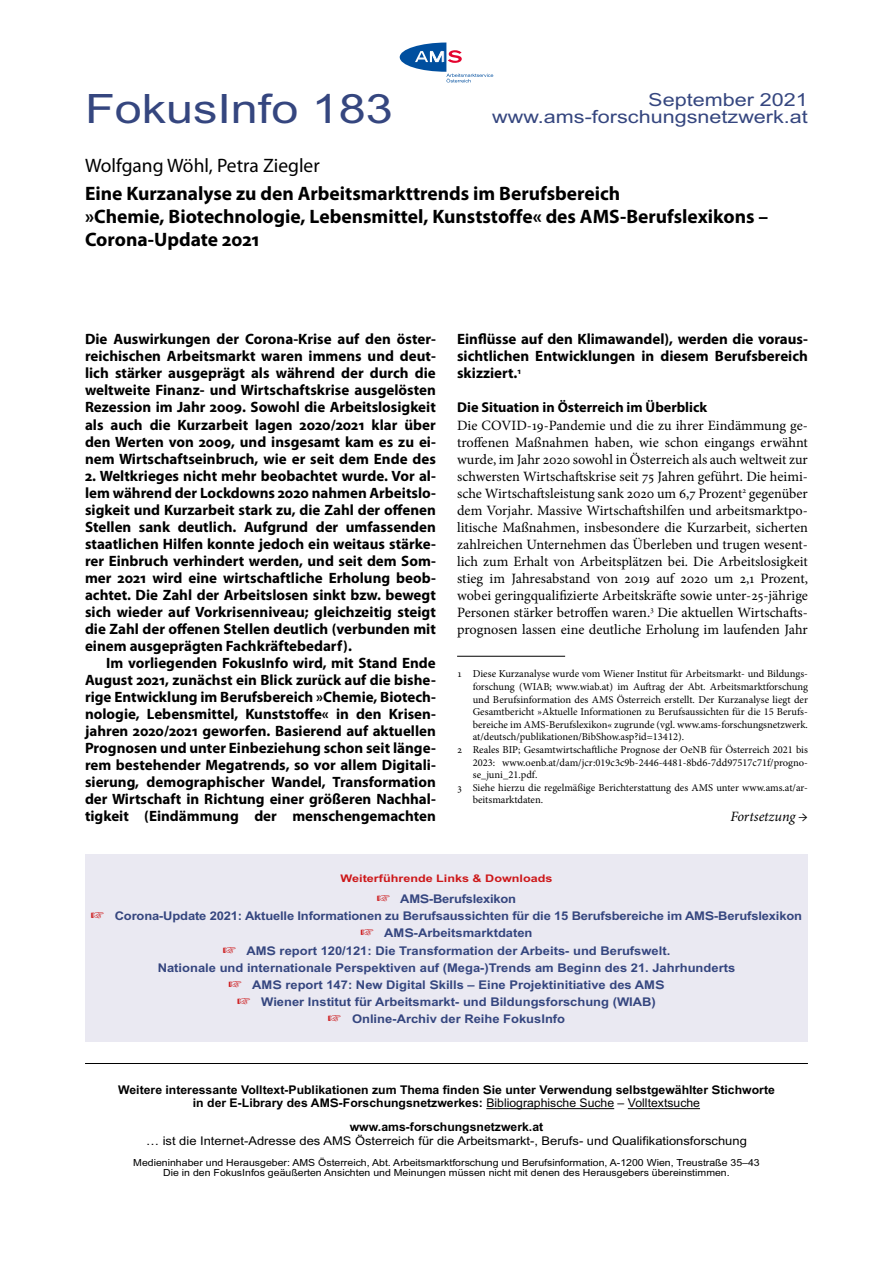
<style>
.page{position:relative;width:893px;height:1263px;background:#fff}
.page>*{position:absolute;margin:0;border:0;box-sizing:border-box;transform-origin:0 0}
.FI_1_Head_Nummer{font:40.5px "AMS";color:#35467f}
.FI_2_Titel{font:700 19.5px/23.4px "Myriad Pro";color:#000}
.FI_2_AutorIn{font:19.5px "Myriad Pro";color:#000}
.FI_1_Head_rechts_Mon{font:18px/17px "AMS";color:#35467f;text-align:right}
.FI_3_Vorspann{font:700 15px/17px "Myriad Pro";color:#000;text-align:justify}
.FI_3_Vorspann_2__Abs{font:700 15px/17px "Myriad Pro";color:#000;text-align:justify}
.FI_4_Text{font:14.25px/17px "Minion Pro";color:#000;text-align:justify}
.FI_4_ZwiTi{font:700 14.25px "Myriad Pro";color:#000}
.FI_4_Text-2{font:italic 14.25px "Minion Pro";letter-spacing:-.005em;color:#000}
.FI_Links{font:700 12px/17.1px "AMS";color:#35467f;text-align:center;scale:.9 1}
.FI_Info_unten_fett{font:700 12px/13.5px "AMS";color:#000;text-align:center;scale:.85 1}
.FI_Info_unten{font:12px "AMS";color:#000;scale:.9 1}
.FI_Links-2{font:700 12px "AMS";letter-spacing:-.02em;color:#35467f;scale:.9 1}
.FI_Fußnote{font:10.5px/12.6px "Minion Pro";color:#000;text-align:justify}
.FI_Links_Titel{font:700 10.5px "AMS";color:#cd1719}
.FI_Impressum{font:9.75px/10.5px "AMS";color:#000;text-align:center;scale:.9 1}
.s1{color:#cd1719}
.s2{font-weight:400}
</style>
<div class="page">
<hr style="left:457px;top:656px;width:108px;height:1px;background:#000">
<hr style="left:486px;top:1108px;width:128px;height:1px;background:#000">
<hr style="left:628px;top:1108px;width:72px;height:1px;background:#000">
<hr style="left:85px;top:1063px;width:723px;height:1px;background:#000">
<svg style="left:400px;top:43px;width:93px;height:39px"></svg>
<hr style="left:414px;top:62px;width:30px;height:1px;background:#004f9f">
<hr style="left:415px;top:50px;width:30px;height:1px;background:#004f9f">
<div style="left:85px;top:855px;width:723px;height:187px;background:#eae9f2"></div>
<p class="FI_1_Head_Nummer" style="left:85px;top:87px;width:309px">FokusInfo 183</p>
<p class="FI_1_Head_rechts_Mon" style="left:492px;top:92px;width:317px">September 2021 www.ams-forschungsnetzwerk.at</p>
<p class="FI_2_AutorIn" style="left:85px;top:153px;width:236px">Wolfgang Wöhl, Petra Ziegler</p>
<p class="FI_2_Titel" style="left:85px;top:181px;width:685px">Eine Kurzanalyse zu den Arbeitsmarkttrends im Berufsbereich<br>»Chemie, Biotechnologie, Lebensmittel, Kunststoffe« des AMS-Berufslexikons –<br>Corona-Update 2021</p>
<p class="FI_3_Vorspann" style="left:85px;top:330px;width:352px">Die Auswirkungen der Corona-Krise auf den öster&shy;reichischen Arbeitsmarkt waren immens und deut&shy;lich stärker ausgeprägt als während der durch die weltweite Finanz- und Wirtschaftskrise ausgelösten Rezession im Jahr 2009. Sowohl die Arbeitslosigkeit als auch die Kurzarbeit lagen 2020/2021 klar über den Werten von 2009, und insgesamt kam es zu ei&shy;nem Wirtschaftseinbruch, wie er seit dem Ende des</p>
<p class="FI_3_Vorspann" style="left:85px;top:466px;width:352px">2. Weltkrieges nicht mehr beobachtet wurde. Vor al&shy;lem während der Lockdowns 2020 nahmen Arbeitslo&shy;sigkeit und Kurzarbeit stark zu, die Zahl der offenen Stellen sank deutlich. Aufgrund der umfassenden staatlichen Hilfen konnte jedoch ein weitaus stärke&shy;rer Einbruch verhindert werden, und seit dem Som&shy;mer 2021 wird eine wirtschaftliche Erholung beob&shy;achtet. Die Zahl der Arbeitslosen sinkt bzw. bewegt sich wieder auf Vorkrisenniveau; gleichzeitig steigt die Zahl der offenen Stellen deutlich (verbunden mit einem ausgeprägten Fachkräftebedarf).</p>
<p class="FI_3_Vorspann_2__Abs" style="left:85px;top:654px;width:352px;text-indent:21px">Im vorliegenden FokusInfo wird, mit Stand Ende August 2021, zunächst ein Blick zurück auf die bishe&shy;rige Entwicklung im Berufsbereich »Chemie, Biotech&shy;nologie, Lebensmittel, Kunststoffe« in den Krisen&shy;jahren 2020/2021 geworfen. Basierend auf aktuellen Prognosen und unter Einbeziehung schon seit länge&shy;rem bestehender Megatrends, so vor allem Digitali&shy;sierung, demographischer Wandel, Transformation der Wirtschaft in Richtung einer größeren Nachhal&shy;tigkeit (Eindämmung der menschengemachten</p>
<p class="FI_3_Vorspann_2__Abs" style="left:457px;top:330px;width:352px">Einflüsse auf den Klimawandel), werden die voraus&shy;sichtlichen Entwicklungen in diesem Berufsbereich skizziert.<sup>1</sup></p>
<p class="FI_4_ZwiTi" style="left:457px;top:398px;width:252px">Die Situation in Österreich im Überblick</p>
<p class="FI_4_Text" style="left:457px;top:416px;width:352px">Die COVID-19-Pandemie und die zu ihrer Eindämmung ge&shy;troffenen Maßnahmen haben, wie schon eingangs erwähnt wurde, im Jahr 2020 sowohl in Österreich als auch weltweit zur schwersten Wirtschaftskrise seit 75 Jahren geführt. Die heimi&shy;sche Wirtschaftsleistung sank 2020 um 6,7 Prozent<sup>2</sup> gegenüber dem Vorjahr. Massive Wirtschaftshilfen und arbeitsmarktpo&shy;litische Maßnahmen, insbesondere die Kurzarbeit, sicherten zahlreichen Unternehmen das Überleben und trugen wesent&shy;lich zum Erhalt von Arbeitsplätzen bei. Die Arbeitslosigkeit stieg im Jahresabstand von 2019 auf 2020 um 2,1 Prozent, wobei geringqualifizierte Arbeitskräfte sowie unter-25-jährige Personen stärker betroffen waren.<sup>3</sup> Die aktuellen Wirtschafts&shy;prognosen lassen eine deutliche Erholung im laufenden Jahr</p>
<p class="FI_Fußnote" style="left:473px;top:668px;width:337px;text-indent:-16px">1 Diese Kurzanalyse wurde vom Wiener Institut für Arbeitsmarkt- und Bildungs&shy;forschung (WIAB; www.wiab.at) im Auftrag der Abt. Arbeitsmarktforschung und Berufsinformation des AMS Österreich erstellt. Der Kurzanalyse liegt der Gesamtbericht »Aktuelle Informationen zu Berufsaussichten für die 15 Berufs&shy;bereiche im AMS-Berufslexikon« zugrunde (vgl. www.ams-forschungsnetzwerk. at/deutsch/publikationen/BibShow.asp?id=13412).</p>
<p class="FI_Fußnote" style="left:473px;top:743px;width:337px;text-indent:-16px">2 Reales BIP; Gesamtwirtschaftliche Prognose der OeNB für Österreich 2021 bis 2023: www.oenb.at/dam/jcr:019c3c9b-2446-4481-8bd6-7dd97517c71f/progno&shy;se_juni_21.pdf.</p>
<p class="FI_Fußnote" style="left:473px;top:781px;width:337px;text-indent:-16px">3 Siehe hierzu die regelmäßige Berichterstattung des AMS unter www.ams.at/ar&shy;beitsmarktdaten.</p>
<p class="FI_4_Text-2" style="left:730px;top:806px;width:79px">Fortsetzung →</p>
<p class="FI_Links_Titel" style="left:341px;top:872px;width:213px">Weiterführende Links &amp; Downloads</p>
<p class="FI_Links-2" style="left:377px;top:892px;width:156px"><span class="s1">☞</span> AMS-Berufslexikon</p>
<p class="FI_Links" style="left:91px;top:908px;width:792px"><span class="s1">☞</span> Corona-Update 2021: Aktuelle Informationen zu Berufsaussichten für die 15 Berufsbereiche im AMS-Berufslexikon</p>
<p class="FI_Links" style="left:360px;top:925px;width:193px"><span class="s1">☞</span> AMS-Arbeitsmarktdaten</p>
<p class="FI_Links" style="left:158px;top:942px;width:643px"><span class="s1">☞</span> AMS report 120/121: Die Transformation der Arbeits- und Berufswelt.<br>Nationale und internationale Perspektiven auf (Mega-)Trends am Beginn des 21. Jahrhunderts</p>
<p class="FI_Links" style="left:228px;top:976px;width:486px"><span class="s1">☞</span> AMS report 147: New Digital Skills – Eine Projektinitiative des AMS</p>
<p class="FI_Links" style="left:237px;top:993px;width:467px"><span class="s1">☞</span> Wiener Institut für Arbeitsmarkt- und Bildungsforschung (WIAB)</p>
<p class="FI_Links" style="left:328px;top:1010px;width:265px"><span class="s1">☞</span> Online-Archiv der Reihe FokusInfo</p>
<p class="FI_Info_unten_fett" style="left:118px;top:1083px;width:774px">Weitere interessante Volltext-Publikationen zum Thema finden Sie unter Verwendung selbstgewählter Stichworte in der E-Library des AMS-Forschungsnetzwerkes: <span class="s2">Bibliographische Suche – Volltextsuche</span></p>
<p class="FI_Info_unten_fett" style="left:350px;top:1120px;width:229px">www.ams-forschungsnetzwerk.at</p>
<p class="FI_Info_unten" style="left:146px;top:1134px;width:669px">… ist die Internet-Adresse des AMS Österreich für die Arbeitsmarkt-, Berufs- und Qualifikationsforschung</p>
<p class="FI_Impressum" style="left:133px;top:1157px;width:698px">Medieninhaber und Herausgeber: AMS Österreich, Abt. Arbeitsmarktforschung und Berufsinformation, A-1200 Wien, Treustraße 35–43<br>Die in den FokusInfos geäußerten Ansichten und Meinungen müssen nicht mit denen des Herausgebers übereinstimmen.</p>
</div>
